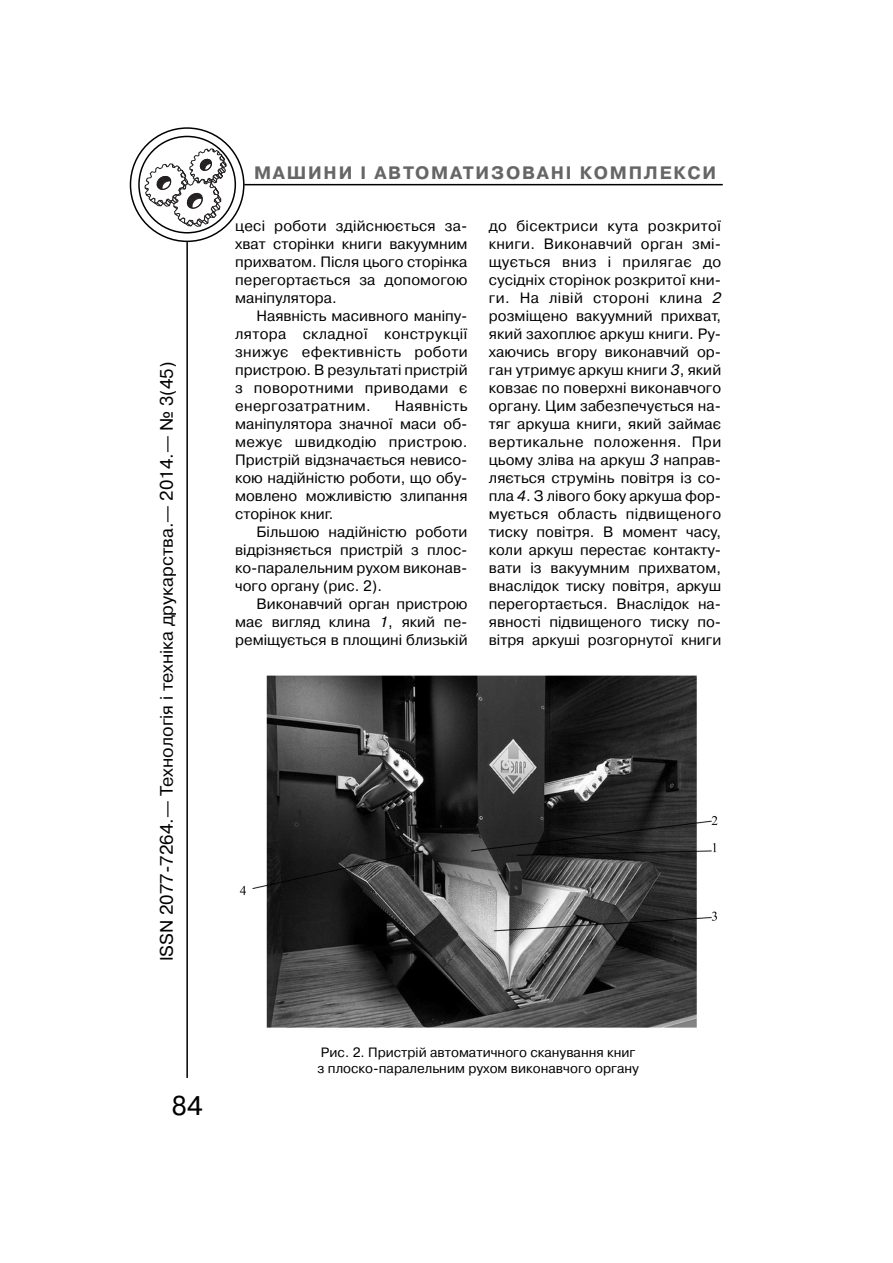
<style>
.page{position:relative;width:893px;height:1263px;background:#fff}
.page>*{position:absolute;margin:0;border:0;box-sizing:border-box;transform-origin:0 0}
.t1{font:27px "Pragmatica C";color:#000}
.t2{font:18px "Pragmatica C";color:#000}
.t3{font:700 18px "Pragmatica C";letter-spacing:.1em;color:#666}
.t4{font:15px/18px "Pragmatica C";color:#000;text-align:justify}
.t5{font:13.5px/16.2px "Pragmatica C";color:#000}
.s1{font-style:italic}
</style>
<div class="page">
<hr style="left:244px;top:184px;width:479px;height:1px;background:#000">
<hr style="left:186px;top:242px;width:2px;height:836px;background:#000">
<svg style="left:130px;top:127px;width:115px;height:115px"></svg>
<img style="left:239px;top:675px;width:479px;height:353px">
<p class="t2" style="left:160px;top:961px;width:601px;rotate:-90deg">ISSN 2077-7264.— Технологія і техніка друкарства.— 2014.— № 3(45)</p>
<p class="t3" style="left:254px;top:166px;width:463px">МАШИНИ І АВТОМАТИЗОВАНІ КОМПЛЕКСИ</p>
<p class="t4" style="left:235px;top:218px;width:234px">цесі роботи здійснюється за&shy;хват сторінки книги вакуумним прихватом. Після цього сторінка перегортається за допомогою маніпулятора.</p>
<p class="t4" style="left:235px;top:308px;width:234px;text-indent:21px">Наявність масивного маніпу&shy;лятора складної конструкції знижує ефективність роботи пристрою. В результаті пристрій з поворотними приводами є енергозатратним.</p>
<p class="t4" style="left:235px;top:398px;width:234px;text-indent:160px">Наявність маніпулятора значної маси об&shy;межує швидкодію пристрою.<br>Пристрій відзначається невисо&shy;кою надійністю роботи, що обу&shy;мовлено можливістю злипання сторінок книг.</p>
<p class="t4" style="left:235px;top:524px;width:234px;text-indent:21px">Більшою надійністю роботи відрізняється пристрій з плос&shy;ко-паралельним рухом виконав&shy;чого органу (рис. 2).</p>
<p class="t4" style="left:235px;top:596px;width:234px;text-indent:21px">Виконавчий орган пристрою має вигляд клина <span class="s1">1</span>, який пе&shy;реміщується в площині близькій</p>
<p class="t4" style="left:489px;top:218px;width:234px">до бісектриси кута розкритої книги. Виконавчий орган змі&shy;щується вниз і прилягає до сусідніх сторінок розкритої кни&shy;ги. На лівій стороні клина <span class="s1">2 </span>розміщено вакуумний прихват, який захоплює аркуш книги. Ру&shy;хаючись вгору виконавчий ор&shy;ган утримує аркуш книги <span class="s1">3</span>, який ковзає по поверхні виконавчого органу. Цим забезпечується на&shy;тяг аркуша книги, який займає вертикальне положення. При цьому зліва на аркуш <span class="s1">3</span> направ&shy;ляється струмінь повітря із со&shy;пла <span class="s1">4</span>. З лівого боку аркуша фор&shy;мується область підвищеного тиску повітря. В момент часу, коли аркуш перестає контакту&shy;вати із вакуумним прихватом, внаслідок тиску повітря, аркуш перегортається. Внаслідок на&shy;явності підвищеного тиску по&shy;вітря аркуші розгорнутої книги</p>
<h1 class="t1" style="left:171px;top:1096px;width:33px">84</h1>
<p class="t5" style="left:317px;top:1046px;width:323px">Рис. 2. Пристрій автоматичного сканування книг з плоско-паралельним рухом виконавчого органу</p>
</div>
